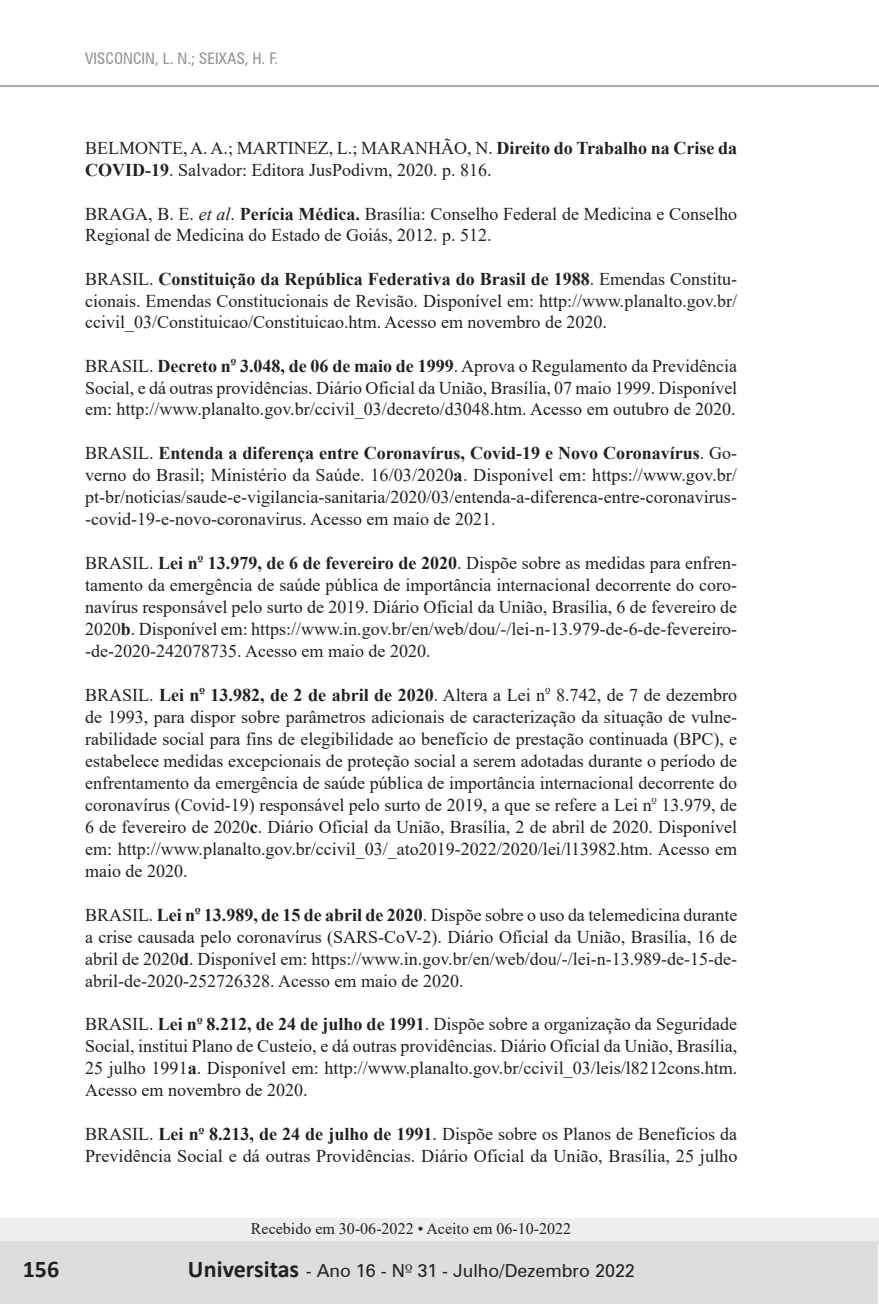
<style>
.page{position:relative;width:879px;height:1304px;background:#fff}
.page>*{position:absolute;margin:0;border:0;box-sizing:border-box;transform-origin:0 0}
.t1{font:700 24px "Calibri";color:#231f20}
.t2{font:18px/22px "Times New Roman";color:#231f20;text-align:justify}
.t3{font:18px "Zurich BT";color:#231f20}
.t4{font:16px "Times New Roman";color:#231f20}
.t5{font:condensed 16px "Zurich BT";color:#939598}
.s1{font-weight:700}
.s2{font-style:italic}
.s3{font-family:"Calibri";font-weight:700;font-size:24px}
.s4{font-family:"Zapf Humanist 601 BT"}
</style>
<div class="page">
<div style="left:0;top:1218px;width:878px;height:27px;background:#eeeeef"></div>
<div style="left:0;top:1242px;width:878px;height:62px;background:#dcdddf"></div>
<hr style="left:0;top:85px;width:879px;height:2px;background:#a8a9ad">
<p class="t5" style="left:85px;top:48px;width:195px">VISCONCIN, L. N.; SEIXAS, H. F.</p>
<p class="t2" style="left:85px;top:137px;width:653px">BELMONTE, A. A.; MARTINEZ, L.; MARANHÃO, N. <span class="s1">Direito do Trabalho na Crise da<br>COVID-19</span>. Salvador: Editora JusPodivm, 2020. p. 816.</p>
<p class="t2" style="left:85px;top:202px;width:653px">BRAGA, B. E. <span class="s2">et al</span>. <span class="s1">Perícia Médica.</span> Brasília: Conselho Federal de Medicina e Conselho<br>Regional de Medicina do Estado de Goiás, 2012. p. 512.</p>
<p class="t2" style="left:85px;top:267px;width:654px">BRASIL. <span class="s1">Constituição da República Federativa do Brasil de 1988</span>. Emendas Constitu&shy;cionais. Emendas Constitucionais de Revisão. Disponível em: http://www.planalto.gov.br/ ccivil_03/Constituicao/Constituicao.htm. Acesso em novembro de 2020.</p>
<p class="t2" style="left:85px;top:354px;width:654px">BRASIL. <span class="s1">Decreto n</span><sup>º</sup> <span class="s1">3.048, de 06 de maio de 1999</span>. Aprova o Regulamento da Previdência Social, e dá outras providências. Diário Oficial da União, Brasília, 07 maio 1999. Disponível em: http://www.planalto.gov.br/ccivil_03/decreto/d3048.htm. Acesso em outubro de 2020.</p>
<p class="t2" style="left:85px;top:442px;width:654px">BRASIL. <span class="s1">Entenda a diferença entre Coronavírus, Covid-19 e Novo Coronavírus</span>. Go&shy;verno do Brasil; Ministério da Saúde. 16/03/2020<span class="s1">a</span>. Disponível em: https://www.gov.br/ pt-br/noticias/saude-e-vigilancia-sanitaria/2020/03/entenda-a-diferenca-entre-coronavirus--covid-19-e-novo-coronavirus. Acesso em maio de 2021.</p>
<p class="t2" style="left:85px;top:551px;width:654px">BRASIL. <span class="s1">Lei n</span><sup>º</sup> <span class="s1">13.979, de 6 de fevereiro de 2020</span>. Dispõe sobre as medidas para enfren&shy;tamento da emergência de saúde pública de importância internacional decorrente do coro&shy;navírus responsável pelo surto de 2019. Diário Oficial da União, Brasília, 6 de fevereiro de 2020<span class="s1">b</span>. Disponível em: https://www.in.gov.br/en/web/dou/-/lei-n-13.979-de-6-de-fevereiro--de-2020-242078735. Acesso em maio de 2020.</p>
<p class="t2" style="left:85px;top:683px;width:654px">BRASIL. <span class="s1">Lei n</span><sup>º</sup> <span class="s1">13.982, de 2 de abril de 2020</span>. Altera a Lei n<sup>º</sup> 8.742, de 7 de dezembro de 1993, para dispor sobre parâmetros adicionais de caracterização da situação de vulne&shy;rabilidade social para fins de elegibilidade ao benefício de prestação continuada (BPC), e estabelece medidas excepcionais de proteção social a serem adotadas durante o período de enfrentamento da emergência de saúde pública de importância internacional decorrente do coronavírus (Covid-19) responsável pelo surto de 2019, a que se refere a Lei n<sup>º</sup> 13.979, de 6 de fevereiro de 2020<span class="s1">c</span>. Diário Oficial da União, Brasília, 2 de abril de 2020. Disponível em: http://www.planalto.gov.br/ccivil_03/_ato2019-2022/2020/lei/l13982.htm. Acesso em maio de 2020.</p>
<p class="t2" style="left:85px;top:903px;width:654px">BRASIL. <span class="s1">Lei n</span><sup>º</sup> <span class="s1">13.989, de 15 de abril de 2020</span>. Dispõe sobre o uso da telemedicina durante a crise causada pelo coronavírus (SARS-CoV-2). Diário Oficial da União, Brasília, 16 de abril de 2020<span class="s1">d</span>. Disponível em: https://www.in.gov.br/en/web/dou/-/lei-n-13.989-de-15-de&shy;abril-de-2020-252726328. Acesso em maio de 2020.</p>
<p class="t2" style="left:85px;top:1013px;width:654px">BRASIL. <span class="s1">Lei n</span><sup>º</sup> <span class="s1">8.212, de 24 de julho de 1991</span>. Dispõe sobre a organização da Seguridade Social, institui Plano de Custeio, e dá outras providências. Diário Oficial da União, Brasília, 25 julho 1991<span class="s1">a</span>. Disponível em: http://www.planalto.gov.br/ccivil_03/leis/l8212cons.htm.<br>Acesso em novembro de 2020.</p>
<p class="t2" style="left:85px;top:1123px;width:654px">BRASIL. <span class="s1">Lei n</span><sup>º</sup> <span class="s1">8.213, de 24 de julho de 1991</span>. Dispõe sobre os Planos de Benefícios da<br>Previdência Social e dá outras Providências. Diário Oficial da União, Brasília, 25 julho</p>
<p class="t4" style="left:251px;top:1218px;width:322px">Recebido em 30-06-2022 • Aceito em 06-10-2022</p>
<h1 class="t1" style="left:23px;top:1253px;width:38px">156</h1>
<p class="t3" style="left:188px;top:1260px;width:448px"><span class="s3">Universitas</span> - Ano 16 - N<span class="s4">º</span> 31 - Julho/Dezembro 2022</p>
</div>
